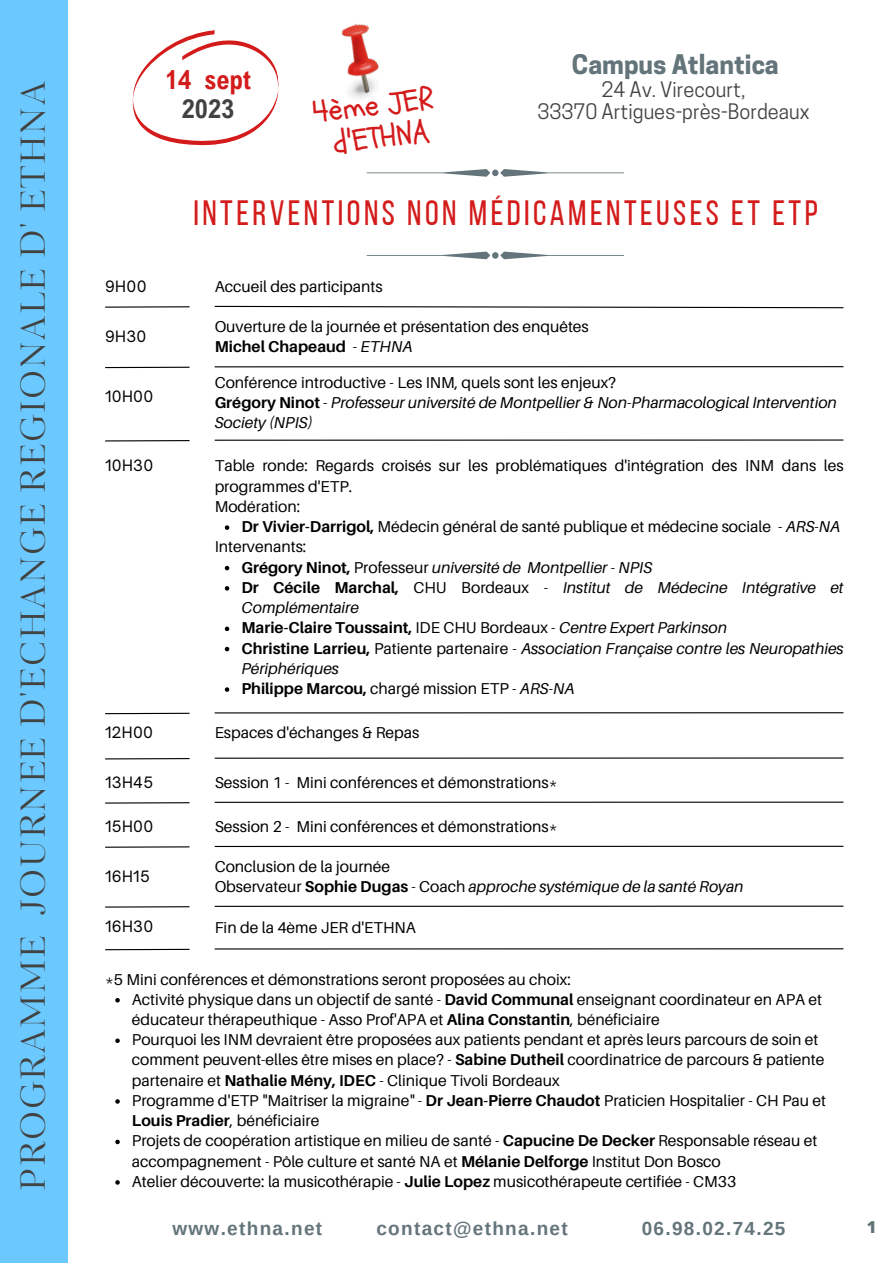
<style>
.page{position:relative;width:893px;height:1264px;background:#fff}
.page>*{position:absolute;margin:0;border:0;box-sizing:border-box;transform-origin:0 0}
.t1{font:35.1px "Bebas Neue";letter-spacing:.1em;color:#d41b1b}
.t2{font:33.45px "Kudryashev Display Contrast";letter-spacing:.05em;color:#424241}
.t3{font:31.5px "Schoolbell";color:#d41b1b}
.t4{font:700 26.25px "Arial Nova Cond";color:#d41b1b}
.t5{font:700 26.25px "Arial Nova Cond";color:#424241}
.t6{font:700 25.2px "Cooper Hewitt";color:#63747a}
.t7{font:20.1px "Cooper Hewitt";color:#424241}
.t8{font:700 18.9px "Arimo";letter-spacing:.07em;color:#63747a}
.t9{font:800 16.5px "Open Sans";color:#63747a}
.t10{font:15.75px/20.2px "Aileron";color:#000}
.t11{font:italic 15.75px/20.2px "Aileron";color:#000}
.t12{font:700 15.75px "Aileron";color:#000}
.t13{font:15px "Open Sauce One";letter-spacing:.02em;color:#000}
.s1{font-weight:400}
.s2{font-weight:400;font-style:italic}
.s3{font-weight:700;font-style:normal}
.s4{font-style:normal}
.s5{font-weight:700}
.s6{font-style:italic}
</style>
<div class="page">
<img style="left:341px;top:23px;width:38px;height:76px">
<svg style="left:132px;top:30px;width:147px;height:116px"></svg>
<div style="left:0;top:0;width:68px;height:1262px;background:#6cc9ff"></div>
<svg style="left:366px;top:251px;width:258px;height:8px"></svg>
<svg style="left:366px;top:169px;width:258px;height:8px"></svg>
<svg style="left:214px;top:305px;width:630px;height:4px"></svg>
<hr style="left:215px;top:439px;width:628px;height:2px;background:#000">
<hr style="left:215px;top:366px;width:628px;height:1px;background:#000">
<hr style="left:215px;top:712px;width:628px;height:1px;background:#000">
<hr style="left:215px;top:801px;width:628px;height:2px;background:#000">
<hr style="left:215px;top:757px;width:628px;height:1px;background:#000">
<hr style="left:105px;top:306px;width:84px;height:2px;background:#000">
<hr style="left:105px;top:440px;width:84px;height:1px;background:#000">
<hr style="left:105px;top:366px;width:84px;height:2px;background:#000">
<hr style="left:105px;top:712px;width:84px;height:2px;background:#000">
<hr style="left:105px;top:802px;width:84px;height:1px;background:#000">
<hr style="left:105px;top:758px;width:84px;height:1px;background:#000">
<svg style="left:225px;top:525px;width:4px;height:5px"></svg>
<svg style="left:225px;top:566px;width:4px;height:4px"></svg>
<svg style="left:225px;top:586px;width:4px;height:4px"></svg>
<svg style="left:225px;top:626px;width:4px;height:5px"></svg>
<svg style="left:225px;top:647px;width:4px;height:4px"></svg>
<svg style="left:225px;top:687px;width:4px;height:4px"></svg>
<hr style="left:215px;top:845px;width:628px;height:2px;background:#000">
<hr style="left:105px;top:846px;width:84px;height:1px;background:#000">
<hr style="left:215px;top:905px;width:628px;height:1px;background:#000">
<hr style="left:105px;top:906px;width:84px;height:1px;background:#000">
<hr style="left:215px;top:948px;width:628px;height:1px;background:#000">
<hr style="left:105px;top:948px;width:84px;height:2px;background:#000">
<svg style="left:115px;top:998px;width:5px;height:4px"></svg>
<svg style="left:115px;top:1038px;width:5px;height:4px"></svg>
<svg style="left:115px;top:1099px;width:5px;height:4px"></svg>
<svg style="left:115px;top:1139px;width:5px;height:5px"></svg>
<svg style="left:115px;top:1180px;width:5px;height:4px"></svg>
<p class="t2" style="left:10px;top:1190px;width:1110px;rotate:-90deg">PROGRAMME JOURNEE D'ECHANGE REGIONALE D' ETHNA</p>
<p class="t4" style="left:165px;top:63px;width:87px">14 sept</p>
<p class="t5" style="left:182px;top:92px;width:54px">2023</p>
<p class="t3" style="left:309px;top:92px;width:123px;rotate:-7deg">4ème JER</p>
<p class="t3" style="left:330px;top:122px;width:98px;rotate:-7deg">d'ETHNA</p>
<p class="t6" style="left:572px;top:55px;width:208px">Campus Atlantica</p>
<p class="t7" style="left:601px;top:82px;width:146px">24 Av. Virecourt,</p>
<p class="t7" style="left:537px;top:104px;width:273px">33370 Artigues-près-Bordeaux</p>
<p class="t13" style="left:105px;top:277px;width:43px">9H00</p>
<p class="t13" style="left:105px;top:327px;width:43px">9H30</p>
<p class="t13" style="left:105px;top:386px;width:50px">10H00</p>
<p class="t13" style="left:105px;top:456px;width:50px">10H30</p>
<p class="t13" style="left:105px;top:723px;width:49px">12H00</p>
<p class="t13" style="left:105px;top:773px;width:49px">13H45</p>
<p class="t1" style="left:193px;top:198px;width:626px">INTERVENTIONS NON MÉDICAMENTEUSES ET ETP</p>
<p class="t10" style="left:215px;top:276px;width:169px">Accueil des participants</p>
<p class="t10" style="left:215px;top:316px;width:375px">Ouverture de la journée et présentation des enquêtes</p>
<p class="t12" style="left:215px;top:337px;width:199px">Michel Chapeaud <span class="s1">-</span> <span class="s2">ETHNA</span></p>
<p class="t10" style="left:215px;top:372px;width:403px">Conférence introductive - Les INM, quels sont les enjeux?</p>
<p class="t11" style="left:215px;top:392px;width:623px"><span class="s3">Grégory Ninot</span> <span class="s4">-</span> Professeur université de Montpellier &amp; Non-Pharmacological Intervention<br>Society (NPIS)</p>
<p class="t10" style="left:215px;top:455px;width:630px">Table ronde: Regards croisés sur les problématiques d'intégration des INM dans les programmes d'ETP.</p>
<p class="t10" style="left:215px;top:496px;width:87px">Modération:</p>
<p class="t10" style="left:215px;top:536px;width:93px">Intervenants:</p>
<p class="t10" style="left:241px;top:516px;width:600px"><span class="s5">Dr Vivier-Darrigol,</span> Médecin général de santé publique et médecine sociale - <span class="s6">ARS-NA</span></p>
<p class="t11" style="left:241px;top:556px;width:412px"><span class="s3">Grégory Ninot,</span> <span class="s4">Professeur</span> université de Montpellier <span class="s4">-</span> NPIS</p>
<p class="t11" style="left:241px;top:577px;width:603px"><span class="s3">Dr Cécile Marchal,</span> <span class="s4">CHU Bordeaux -</span> Institut de Médecine Intégrative et<br>Complémentaire</p>
<p class="t12" style="left:241px;top:618px;width:487px">Marie-Claire Toussaint, <span class="s1">IDE CHU Bordeaux -</span> <span class="s2">Centre Expert Parkinson</span></p>
<p class="t11" style="left:241px;top:637px;width:603px"><span class="s3">Christine Larrieu,</span> <span class="s4">Patiente partenaire -</span> Association Française contre les Neuropathies<br>Périphériques</p>
<p class="t10" style="left:241px;top:678px;width:334px"><span class="s5">Philippe Marcou,</span> chargé mission ETP - <span class="s6">ARS-NA</span></p>
<p class="t10" style="left:215px;top:722px;width:206px">Espaces d'échanges &amp; Repas</p>
<p class="t10" style="left:215px;top:772px;width:344px">Session 1 - Mini conférences et démonstrations*</p>
<p class="t13" style="left:105px;top:817px;width:50px">15H00</p>
<p class="t10" style="left:215px;top:816px;width:344px">Session 2 - Mini conférences et démonstrations*</p>
<p class="t10" style="left:215px;top:855px;width:177px">Conclusion de la journée</p>
<p class="t11" style="left:215px;top:876px;width:530px"><span class="s4">Observateur</span> <span class="s3">Sophie Dugas</span> <span class="s4">- Coach</span> approche systémique de la santé Royan</p>
<p class="t13" style="left:105px;top:866px;width:46px">16H15</p>
<p class="t13" style="left:105px;top:917px;width:50px">16H30</p>
<p class="t10" style="left:215px;top:917px;width:203px">Fin de la 4ème JER d'ETHNA</p>
<p class="t10" style="left:105px;top:968px;width:467px">*5 Mini conférences et démonstrations seront proposées au choix:</p>
<p class="t10" style="left:132px;top:988px;width:691px">Activité physique dans un objectif de santé - <span class="s5">David Communal</span> enseignant coordinateur en APA et éducateur thérapeuthique - Asso Prof'APA et <span class="s5">Alina Constantin</span>, bénéficiaire</p>
<p class="t10" style="left:132px;top:1029px;width:694px">Pourquoi les INM devraient être proposées aux patients pendant et après leurs parcours de soin et comment peuvent-elles être mises en place? - <span class="s5">Sabine Dutheil</span> coordinatrice de parcours &amp; patiente partenaire et <span class="s5">Nathalie Mény, IDEC</span> - Clinique Tivoli Bordeaux</p>
<p class="t10" style="left:132px;top:1089px;width:695px">Programme d'ETP "Maîtriser la migraine" - <span class="s5">Dr Jean-Pierre Chaudot</span> Praticien Hospitalier - CH Pau et<br><span class="s5">Louis Pradier</span>, bénéficiaire</p>
<p class="t10" style="left:132px;top:1130px;width:687px">Projets de coopération artistique en milieu de santé - <span class="s5">Capucine De Decker</span> Responsable réseau et accompagnement - Pôle culture et santé NA et <span class="s5">Mélanie Delforge</span> Institut Don Bosco</p>
<p class="t10" style="left:132px;top:1170px;width:605px">Atelier découverte: la musicothérapie - <span class="s5">Julie Lopez</span> musicothérapeute certifiée - CM33</p>
<p class="t8" style="left:172px;top:1217px;width:151px">www.ethna.net</p>
<p class="t8" style="left:376px;top:1217px;width:193px">contact@ethna.net</p>
<p class="t8" style="left:641px;top:1217px;width:145px">06.98.02.74.25</p>
<p class="t9" style="left:866px;top:1215px;width:11px">1</p>
</div>
